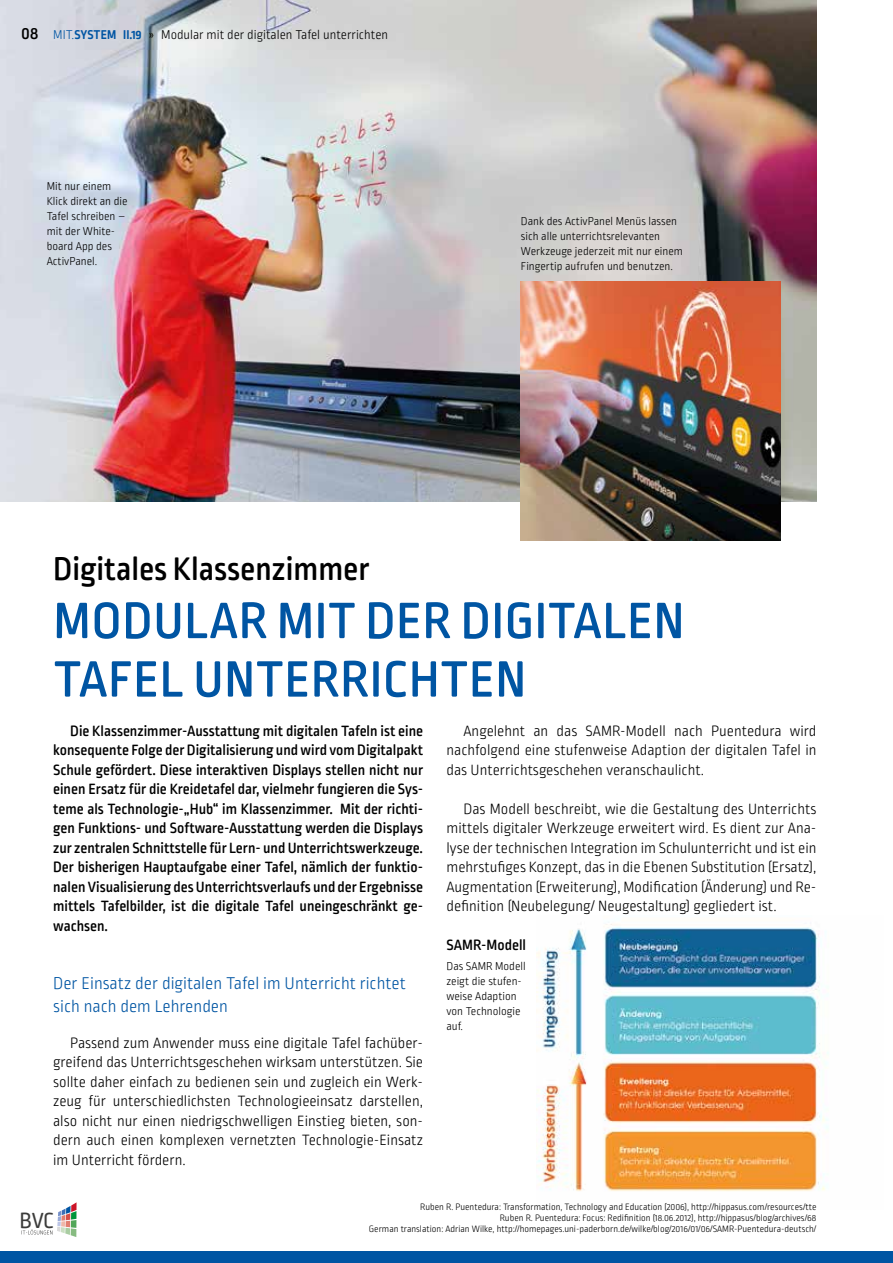
<style>
.page{position:relative;width:893px;height:1263px;background:#fff}
.page>*{position:absolute;margin:0;border:0;box-sizing:border-box;transform-origin:0 0}
.t1{font:500 54px/58.5px "Ropa Soft Pro";letter-spacing:.01em;color:#0055a3}
.t2{font:500 34.5px "Ropa Soft Pro";color:#000}
.t3{font:23.1px "Ropa Soft Pro";color:#3c3c3b}
.t4{font:300 18px/22.5px "Ropa Soft Pro";color:#0055a3}
.t5{font:300 15.75px/19.5px "Ropa Soft Pro";color:#000;text-align:justify}
.t6{font:500 15.75px/19.5px "Ropa Soft Pro";color:#000;text-align:justify}
.t7{font:300 13.5px "Ropa Soft Pro";color:#000}
.t8{font:300 12px/15px "Ropa Soft Pro";color:#000}
.t9{font:300 9.75px/11.2px "Ropa Soft Pro";color:#000;text-align:right}
.s1{font-weight:500;font-size:18px}
.s2{color:#0055a3}
.s3{font-weight:700;color:#0055a3}
</style>
<div class="page">
<svg style="left:22px;top:1202px;width:55px;height:35px"></svg>
<div style="left:0;top:1252px;width:893px;height:11px;background:#0055a3"></div>
<img style="left:0;top:0;width:816px;height:502px">
<img style="left:537px;top:924px;width:292px;height:267px">
<img style="left:521px;top:281px;width:259px;height:260px">
<p class="t7" style="left:21px;top:28px;width:368px"><span class="s1">08</span> <span class="s2">MIT.</span><span class="s3">SYSTEM II.19</span> » Modular mit der digitalen Tafel unterrichten</p>
<p class="t8" style="left:47px;top:179px;width:82px">Mit nur einem<br>Klick direkt an die<br>Tafel schreiben – mit der White&shy;board App des<br>ActivPanel.</p>
<p class="t8" style="left:521px;top:214px;width:164px">Dank des ActivPanel Menüs lassen sich alle unterrichtsrelevanten Werkzeuge jederzeit mit nur einem Fingertip aufrufen und benutzen.</p>
<h2 class="t2" style="left:53px;top:549px;width:318px">Digitales Klassenzimmer</h2>
<h1 class="t1" style="left:53px;top:594px;width:632px">MODULAR MIT DER DIGITALEN<br>TAFEL UNTERRICHTEN</h1>
<p class="t6" style="left:53px;top:722px;width:371px;text-indent:17px">Die Klassenzimmer-Ausstattung mit digitalen Tafeln ist eine konsequente Folge der Digitalisierung und wird vom Digitalpakt Schule gefördert. Diese interaktiven Displays stellen nicht nur einen Ersatz für die Kreidetafel dar, vielmehr fungieren die Sys&shy;teme als Technologie-„Hub“ im Klassenzimmer. Mit der richti&shy;gen Funktions- und Software-Ausstattung werden die Displays zur zentralen Schnittstelle für Lern- und Unterrichtswerkzeuge.<br>Der bisherigen Hauptaufgabe einer Tafel, nämlich der funktio&shy;nalen Visualisierung des Unterrichtsverlaufs und der Ergebnisse mittels Tafelbilder, ist die digitale Tafel uneingeschränkt ge&shy;wachsen.</p>
<p class="t4" style="left:53px;top:973px;width:354px">Der Einsatz der digitalen Tafel im Unterricht richtet sich nach dem Lehrenden</p>
<p class="t5" style="left:53px;top:1034px;width:371px;text-indent:17px">Passend zum Anwender muss eine digitale Tafel fachüber&shy;greifend das Unterrichtsgeschehen wirksam unterstützen. Sie sollte daher einfach zu bedienen sein und zugleich ein Werk&shy;zeug für unterschiedlichsten Technologieeinsatz darstellen, also nicht nur einen niedrigschwelligen Einstieg bieten, son&shy;dern auch einen komplexen vernetzten Technologie-Einsatz im Unterricht fördern.</p>
<p class="t5" style="left:446px;top:722px;width:371px;text-indent:17px">Angelehnt an das SAMR-Modell nach Puentedura wird nachfolgend eine stufenweise Adaption der digitalen Tafel in das Unterrichtsgeschehen veranschaulicht.</p>
<p class="t5" style="left:446px;top:800px;width:371px;text-indent:17px">Das Modell beschreibt, wie die Gestaltung des Unterrichts mittels digitaler Werkzeuge erweitert wird. Es dient zur Ana&shy;lyse der technischen Integration im Schulunterricht und ist ein mehrstufiges Konzept, das in die Ebenen Substitution (Ersatz), Augmentation (Erweiterung), Modification (Änderung) und Re&shy;definition (Neubelegung/ Neugestaltung) gegliedert ist.</p>
<p class="t6" style="left:446px;top:936px;width:81px">SAMR-Modell</p>
<p class="t8" style="left:446px;top:959px;width:81px">Das SAMR Modell zeigt die stufen&shy;weise Adaption von Technologie auf.</p>
<h3 class="t3" style="left:20px;top:1207px;width:36px">BVC</h3>
<p class="t9" style="left:369px;top:1202px;width:449px">Ruben R. Puentedura: Transformation, Technology and Education (2006), http://hippasus.com/resources/tte<br>Ruben R. Puentedura: Focus: Redifinition (18.06.2012), http://hippasus/blog/archives/68<br>German translation: Adrian Wilke, http://homepages.uni-paderborn.de/wilke/blog/2016/01/06/SAMR-Puentedura-deutsch/</p>
</div>
